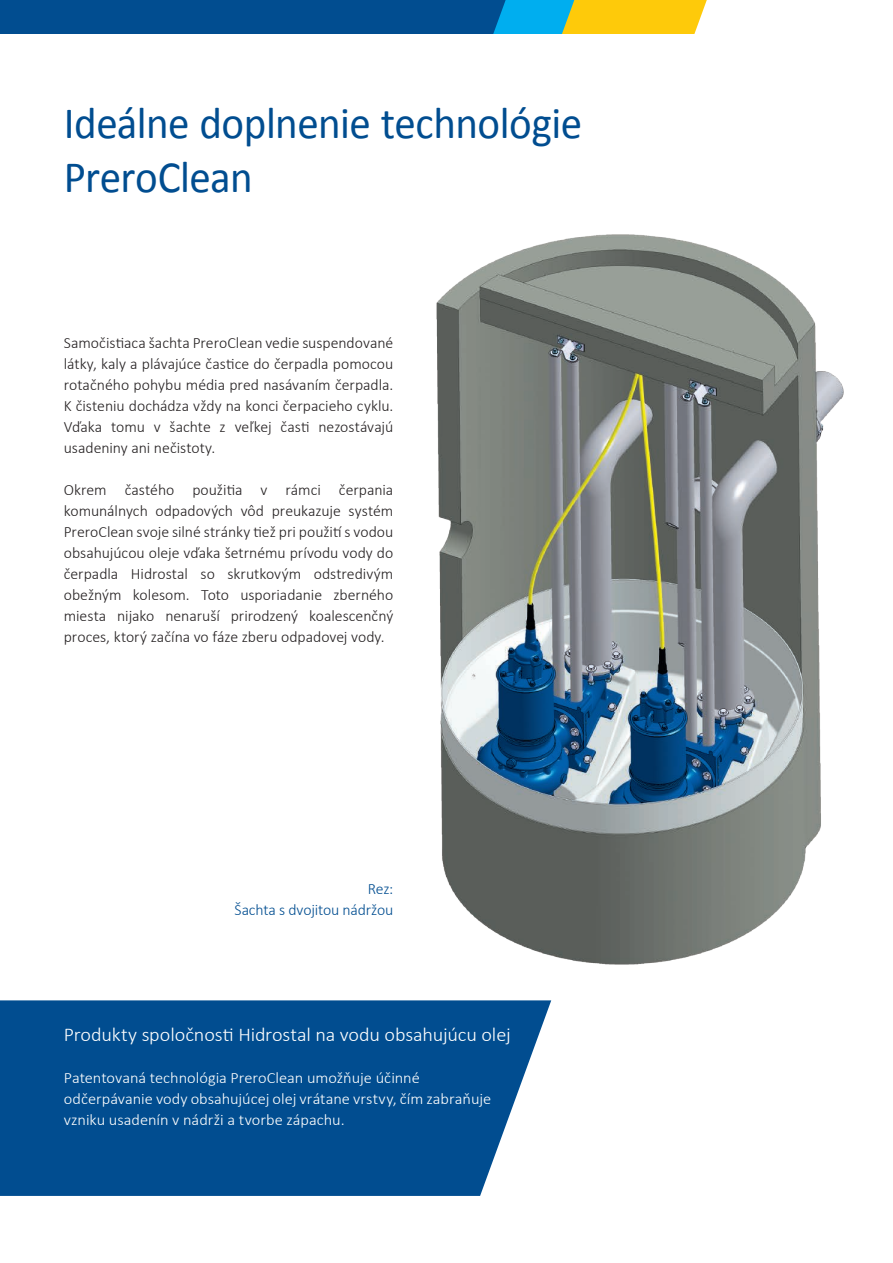
<style>
.page{position:relative;width:893px;height:1263px;background:#fff}
.page>*{position:absolute;margin:0;border:0;box-sizing:border-box;transform-origin:0 0}
.t1{font:45px/54px "Calibri";letter-spacing:-.01em;color:#014d90;scale:.96 1}
.t2{font:300 19.5px "Calibri";letter-spacing:-.01em;color:#fff;scale:1.04 1}
.t3{font:300 15.75px/21px "Calibri";color:#231f20;text-align:justify}
.t4{font:300 15.75px/21px "Calibri";color:#fff;scale:1.04 1}
.t5{font:300 15.75px/21px "Calibri";letter-spacing:-.01em;color:#014d90;text-align:right}
</style>
<div class="page">
<svg style="left:0;top:1000px;width:551px;height:196px;background:#115897"></svg>
<img style="left:436px;top:234px;width:408px;height:731px">
<svg style="left:0;top:0;width:707px;height:34px;background:#326f81"></svg>
<h1 class="t1" style="left:64px;top:96px;width:541px">Ideálne doplnenie technológie<br>PreroClean</h1>
<p class="t3" style="left:64px;top:332px;width:331px">Samočistiaca šachta PreroClean vedie suspendované látky, kaly a plávajúce častice do čerpadla pomocou rotačného pohybu média pred nasávaním čerpadla.<br>K čisteniu dochádza vždy na konci čerpacieho cyklu.<br>Vďaka tomu v šachte z veľkej časti nezostávajú usadeniny ani nečistoty.</p>
<p class="t3" style="left:64px;top:479px;width:331px">Okrem častého použitia v rámci čerpania komunálnych odpadových vôd preukazuje systém PreroClean svoje silné stránky tiež pri použití s vodou obsahujúcou oleje vďaka šetrnému prívodu vody do čerpadla Hidrostal so skrutkovým odstredivým obežným kolesom. Toto usporiadanie zberného miesta nijako nenaruší prirodzený koalescenčný proces, ktorý začína vo fáze zberu odpadovej vody.</p>
<p class="t5" style="left:235px;top:878px;width:160px">Rez:<br>Šachta s dvojitou nádržou</p>
<p class="t2" style="left:64px;top:1022px;width:431px">Produkty spoločnosti Hidrostal na vodu obsahujúcu olej</p>
<p class="t4" style="left:64px;top:1067px;width:413px">Patentovaná technológia PreroClean umožňuje účinné odčerpávanie vody obsahujúcej olej vrátane vrstvy, čím zabraňuje vzniku usadenín v nádrži a tvorbe zápachu.</p>
</div>
